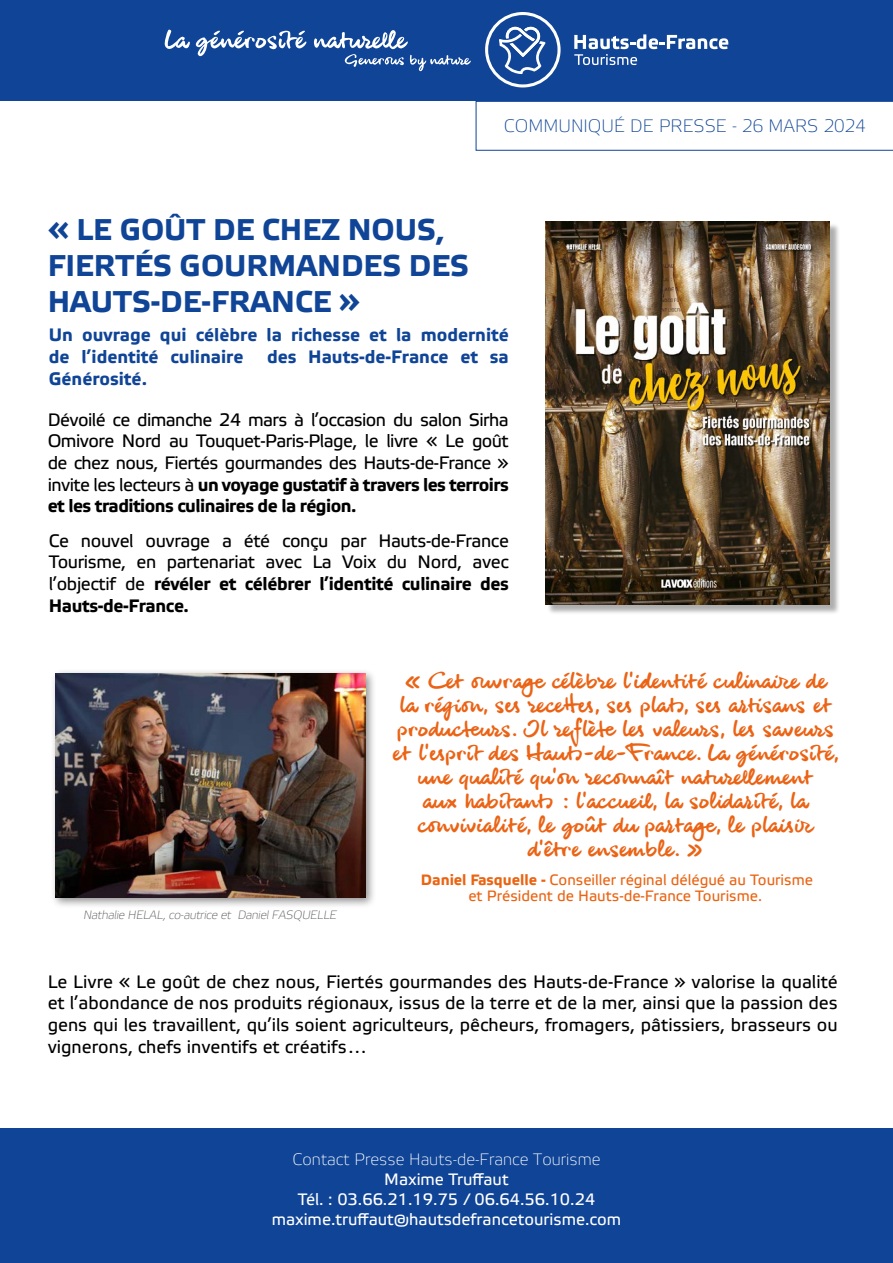
<style>
.page{position:relative;width:893px;height:1263px;background:#fff}
.page>*{position:absolute;margin:0;border:0;box-sizing:border-box;transform-origin:0 0}
.t1{font:700 30px/36px "Etelka Text Pro";color:#0f4496}
.t2{font:21px/24px "black Hand";color:#eb6315;text-align:center}
.t3{font:18px/21.6px "Etelka Text Pro";letter-spacing:-.02em;color:#000;text-align:justify}
.t4{font:700 18px/21.6px "Etelka Text Pro";color:#0f4496}
.t5{font:18px "Etelka Thin Pro";color:#0f4496}
.t6{font:16.5px/19.8px "Etelka Text Pro";color:#fff;text-align:center}
.t7{font:16.5px "Etelka Thin Pro";color:#fff}
.t8{font:15px/16.5px "Etelka Text Pro";color:#ea6412;text-align:center}
.t9{font:italic 12px "Etelka Thin Pro";color:#575756}
.s1{font-weight:700}
</style>
<div class="page">
<div style="left:0;top:0;width:893px;height:101px;background:#0f4496"></div>
<svg style="left:165px;top:30px;width:25px;height:19px"></svg>
<svg style="left:196px;top:31px;width:110px;height:25px"></svg>
<svg style="left:485px;top:12px;width:76px;height:75px"></svg>
<svg style="left:574px;top:34px;width:154px;height:31px"></svg>
<svg style="left:314px;top:30px;width:157px;height:41px"></svg>
<svg style="left:476px;top:101px;width:417px;height:50px"></svg>
<div style="left:50px;top:668px;width:327px;height:241px;background:#000;opacity:.44"></div>
<img style="left:55px;top:673px;width:311px;height:225px">
<div style="left:547px;top:223px;width:293px;height:392px;background:#000;opacity:.32"></div>
<img style="left:545px;top:221px;width:285px;height:383px">
<div style="left:0;top:1129px;width:893px;height:134px;background:#0f4496"></div>
<h1 class="t1" style="left:48px;top:213px;width:423px">« LE GOÛT DE CHEZ NOUS,<br>FIERTÉS GOURMANDES DES<br>HAUTS-DE-FRANCE »</h1>
<p class="t5" style="left:504px;top:116px;width:363px">COMMUNIQUÉ DE PRESSE - 26 MARS 2024</p>
<p class="t4" style="left:49px;top:325px;width:461px">Un ouvrage qui célèbre la richesse et la modernité de l’identité culinaire</p>
<p class="t4" style="left:267px;top:347px;width:243px">des Hauts-de-France et sa</p>
<p class="t4" style="left:49px;top:368px;width:100px">Générosité.</p>
<p class="t3" style="left:48px;top:410px;width:463px">Dévoilé ce dimanche 24 mars à l’occasion du salon Sirha Omivore Nord au Touquet-Paris-Plage, le livre « Le goût de chez nous, Fiertés gourmandes des Hauts-de-France » invite les lecteurs à <span class="s1">un voyage gustatif à travers les terroirs et les traditions culinaires de la région.</span></p>
<p class="t3" style="left:49px;top:531px;width:462px">Ce nouvel ouvrage a été conçu par Hauts-de-France Tourisme, en partenariat avec La Voix du Nord, avec l’objectif de <span class="s1">révéler et célébrer l’identité culinaire des Hauts-de-France.</span></p>
<p class="t9" style="left:83px;top:908px;width:257px">Nathalie HELAL, co-autrice et Daniel FASQUELLE</p>
<p class="t2" style="left:392px;top:669px;width:447px">« Cet ouvrage célèbre l’identité culinaire de la région, ses recettes, ses plats, ses artisans et producteurs. Il reflète les valeurs, les saveurs et l’esprit des Hauts-de-France. La générosité, une qualité qu’on reconnaît naturellement<br>aux habitants : l’accueil, la solidarité, la convivialité, le goût du partage, le plaisir d’être ensemble. »</p>
<p class="t8" style="left:421px;top:872px;width:394px"><span class="s1">Daniel Fasquelle -</span> Conseiller réginal délégué au Tourisme et Président de Hauts-de-France Tourisme.</p>
<p class="t3" style="left:48px;top:972px;width:792px">Le Livre « Le goût de chez nous, Fiertés gourmandes des Hauts-de-France » valorise la qualité et l’abondance de nos produits régionaux, issus de la terre et de la mer, ainsi que la passion des gens qui les travaillent, qu’ils soient agriculteurs, pêcheurs, fromagers, pâtissiers, brasseurs ou vignerons, chefs inventifs et créatifs…</p>
<p class="t7" style="left:293px;top:1151px;width:309px">Contact Presse Hauts-de-France Tourisme</p>
<p class="t6" style="left:272px;top:1170px;width:351px">Maxime Truffaut<br>Tél. : 03.66.21.19.75 / 06.64.56.10.24 maxime.truffaut@hautsdefrancetourisme.com</p>
</div>
